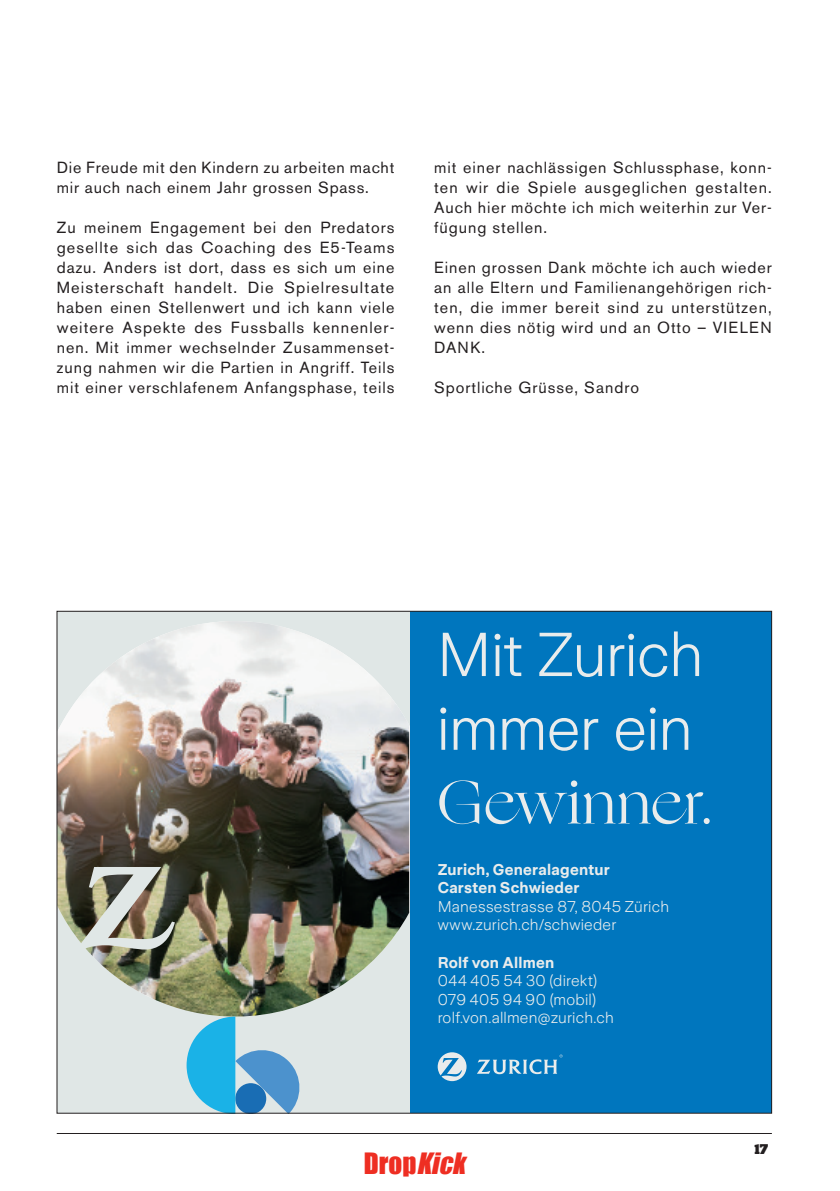
<style>
.page{position:relative;width:840px;height:1191px;background:#fff}
.page>*{position:absolute;margin:0;border:0;box-sizing:border-box;transform-origin:0 0}
.t1{font:300 61.4px/73.8px "Zurich Sans";letter-spacing:-.01em;color:#e9ecec}
.t2{font:61.4px "Ogg";letter-spacing:.015em;color:#e9ecec}
.t3{font:27px "Impact";color:#ee2e22}
.t4{font:16px/20px "Akzidenz Grotesk BE";letter-spacing:.06em;color:#231f20;text-align:justify}
.t5{font:700 16px "Beton CG Extra";color:#231f20}
.t6{font:300 15.4px/18.6px "Zurich Sans";letter-spacing:.015em;color:#e9ecec}
.t7{font:700 15.4px/18.6px "Zurich Sans";letter-spacing:.015em;color:#e9ecec}
.s1{font-family:"Zurich Sans";font-weight:300}
.s2{font-style:italic}
</style>
<div class="page">
<hr style="left:57px;top:1133px;width:714px;height:1px;background:#231f20">
<div style="left:57px;top:611px;width:714px;height:502px;background:#0076be"></div>
<svg style="left:437px;top:1052px;width:29px;height:29px"></svg>
<svg style="left:477px;top:1054px;width:85px;height:20px"></svg>
<div style="left:57px;top:611px;width:352px;height:502px;background:#e0e7e6"></div>
<img style="left:59px;top:622px;width:350px;height:394px">
<svg style="left:186px;top:1016px;width:114px;height:95px"></svg>
<p class="t4" style="left:57px;top:158px;width:339px">Die Freude mit den Kindern zu arbeiten macht mir auch nach einem Jahr grossen Spass.</p>
<p class="t4" style="left:57px;top:218px;width:339px">Zu meinem Engagement bei den Predators gesellte sich das Coaching des E5‑Teams dazu. Anders ist dort, dass es sich um eine Meisterschaft handelt. Die Spielresultate haben einen Stellenwert und ich kann viele weitere Aspekte des Fussballs kennenler‑ nen. Mit immer wechselnder Zusammenset‑ zung nahmen wir die Partien in Angriff. Teils mit einer verschlafenem Anfangsphase, teils</p>
<p class="t4" style="left:434px;top:158px;width:339px">mit einer nachlässigen Schlussphase, konn‑ ten wir die Spiele ausgeglichen gestalten.<br>Auch hier möchte ich mich weiterhin zur Ver‑ fügung stellen.</p>
<p class="t4" style="left:434px;top:258px;width:339px">Einen grossen Dank möchte ich auch wieder an alle Eltern und Familienangehörigen rich‑ ten, die immer bereit sind zu unterstützen, wenn dies nötig wird und an Otto – VIELEN DANK.</p>
<p class="t4" style="left:434px;top:378px;width:206px">Sportliche Grüsse, Sandro</p>
<h1 class="t1" style="left:436px;top:619px;width:268px">Mit Zurich immer ein</h1>
<h1 class="t2" style="left:436px;top:762px;width:277px">Gewinner<span class="s1">.</span></h1>
<p class="t7" style="left:437px;top:860px;width:173px">Zurich, Generalagentur<br>Carsten Schwieder</p>
<p class="t6" style="left:437px;top:897px;width:233px">Manessestrasse 87, 8045 Zürich www.zurich.ch/schwieder</p>
<p class="t7" style="left:437px;top:953px;width:118px">Rolf von Allmen</p>
<p class="t6" style="left:437px;top:971px;width:177px">044 405 54 30 (direkt)<br>079 405 94 90 (mobil) rolf.von.allmen@zurich.ch</p>
<h2 class="t3" style="left:364px;top:1142px;width:110px">Drop<span class="s2">Kick</span></h2>
<p class="t5" style="left:754px;top:1137px;width:15px">17</p>
</div>
